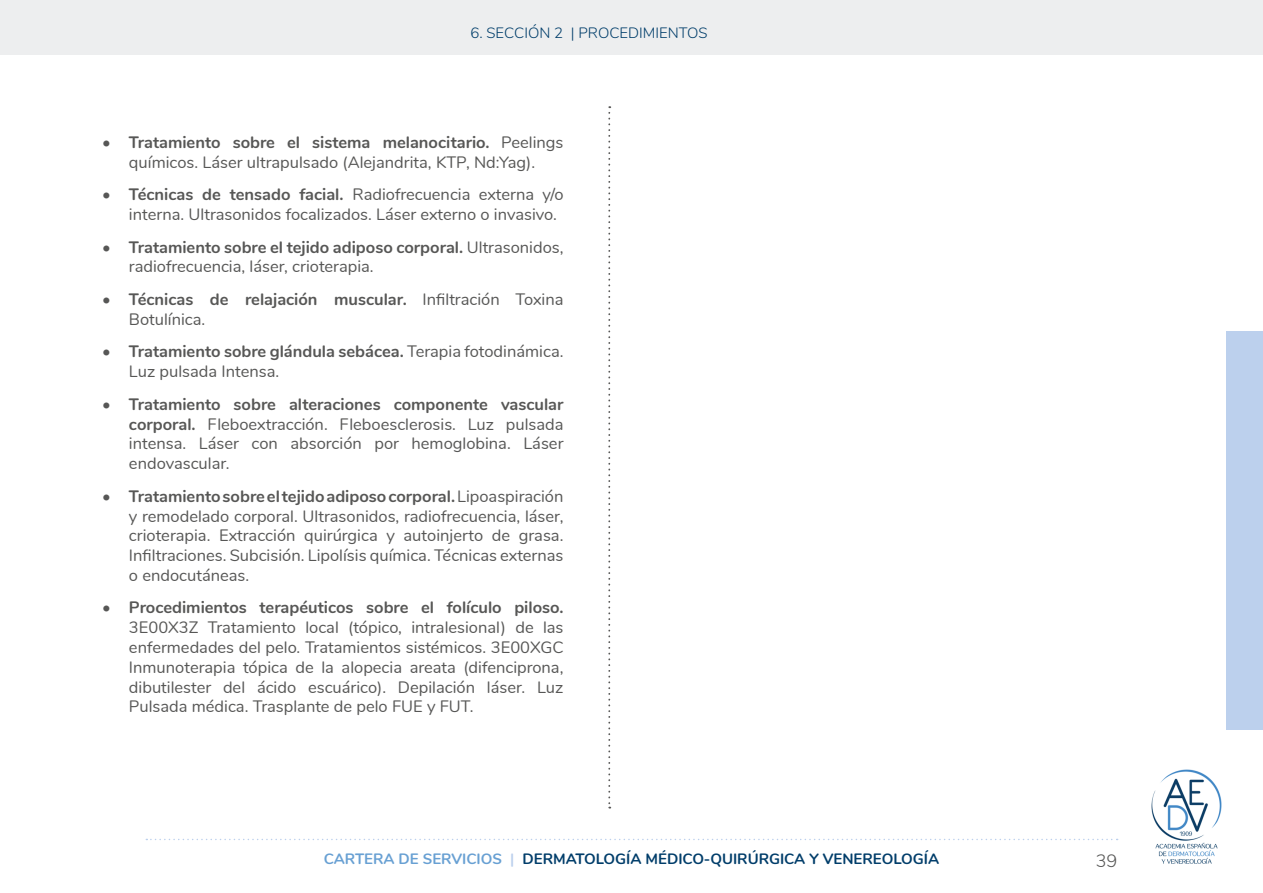
<style>
.page{position:relative;width:1263px;height:893px;background:#fff}
.page>*{position:absolute;margin:0;border:0;box-sizing:border-box;transform-origin:0 0}
.t1{font:300 18px "Nunito";color:#575756}
.t2{font:16.5px/19.8px "Nunito";color:#575756}
.t3{font:700 15px "Nunito";color:#003d6a}
.t4{font:300 15px "Nunito";color:#003d6a}
.s1{font-weight:700}
.s2{color:#68a0d3}
.s3{color:#bcd0ed}
</style>
<div class="page">
<div style="left:0;top:0;width:1263px;height:54px;background:#edeeef"></div>
<svg style="left:146px;top:839px;width:972px;height:1px"></svg>
<img style="left:1151px;top:769px;width:71px;height:95px">
<div style="left:1227px;top:332px;width:36px;height:398px;background:#bcd0ed"></div>
<svg style="left:608px;top:106px;width:2px;height:702px"></svg>
<p class="t4" style="left:470px;top:22px;width:239px">6. SECCIÓN 2 | PROCEDIMIENTOS</p>
<p class="t2" style="left:102px;top:131px;width:463px;text-align:center">• <span class="s1">Tratamiento sobre el sistema melanocitario.</span> Peelings químicos. Láser ultrapulsado (Alejandrita, KTP, Nd:Yag).</p>
<p class="t2" style="left:129px;top:184px;width:436px;text-indent:-27px">• <span class="s1">Técnicas de tensado facial.</span> Radiofrecuencia externa y/o interna. Ultrasonidos focalizados. Láser externo o invasivo.</p>
<p class="t2" style="left:129px;top:236px;width:436px;text-indent:-27px">• <span class="s1">Tratamiento sobre el tejido adiposo corporal.</span> Ultrasonidos, radiofrecuencia, láser, crioterapia.</p>
<p class="t2" style="left:129px;top:288px;width:436px;text-indent:-27px">• <span class="s1">Técnicas de relajación muscular.</span> Infiltración Toxina<br>Botulínica.</p>
<p class="t2" style="left:129px;top:341px;width:436px;text-indent:-27px">• <span class="s1">Tratamiento sobre glándula sebácea.</span> Terapia fotodinámica.<br>Luz pulsada Intensa.</p>
<p class="t2" style="left:129px;top:393px;width:436px;text-align:justify;text-indent:-27px">• <span class="s1">Tratamiento sobre alteraciones componente vascular corporal.</span> Fleboextracción. Fleboesclerosis. Luz pulsada intensa. Láser con absorción por hemoglobina. Láser endovascular.</p>
<p class="t2" style="left:129px;top:485px;width:436px;text-align:justify;text-indent:-27px">• <span class="s1">Tratamiento sobre el tejido adiposo corporal.</span> Lipoaspiración y remodelado corporal. Ultrasonidos, radiofrecuencia, láser, crioterapia. Extracción quirúrgica y autoinjerto de grasa.<br>Infiltraciones. Subcisión. Lipolísis química. Técnicas externas o endocutáneas.</p>
<p class="t2" style="left:129px;top:597px;width:436px;text-align:justify;text-indent:-27px">• <span class="s1">Procedimientos terapéuticos sobre el folículo piloso.<br></span>3E00X3Z Tratamiento local (tópico, intralesional) de las enfermedades del pelo. Tratamientos sistémicos. 3E00XGC Inmunoterapia tópica de la alopecia areata (difenciprona, dibutilester del ácido escuárico). Depilación láser. Luz Pulsada médica. Trasplante de pelo FUE y FUT.</p>
<p class="t3" style="left:324px;top:847px;width:617px"><span class="s2">CARTERA DE SERVICIOS</span> <span class="s3">|</span> DERMATOLOGÍA MÉDICO-QUIRÚRGICA Y VENEREOLOGÍA</p>
<p class="t1" style="left:1096px;top:847px;width:23px">39</p>
</div>
